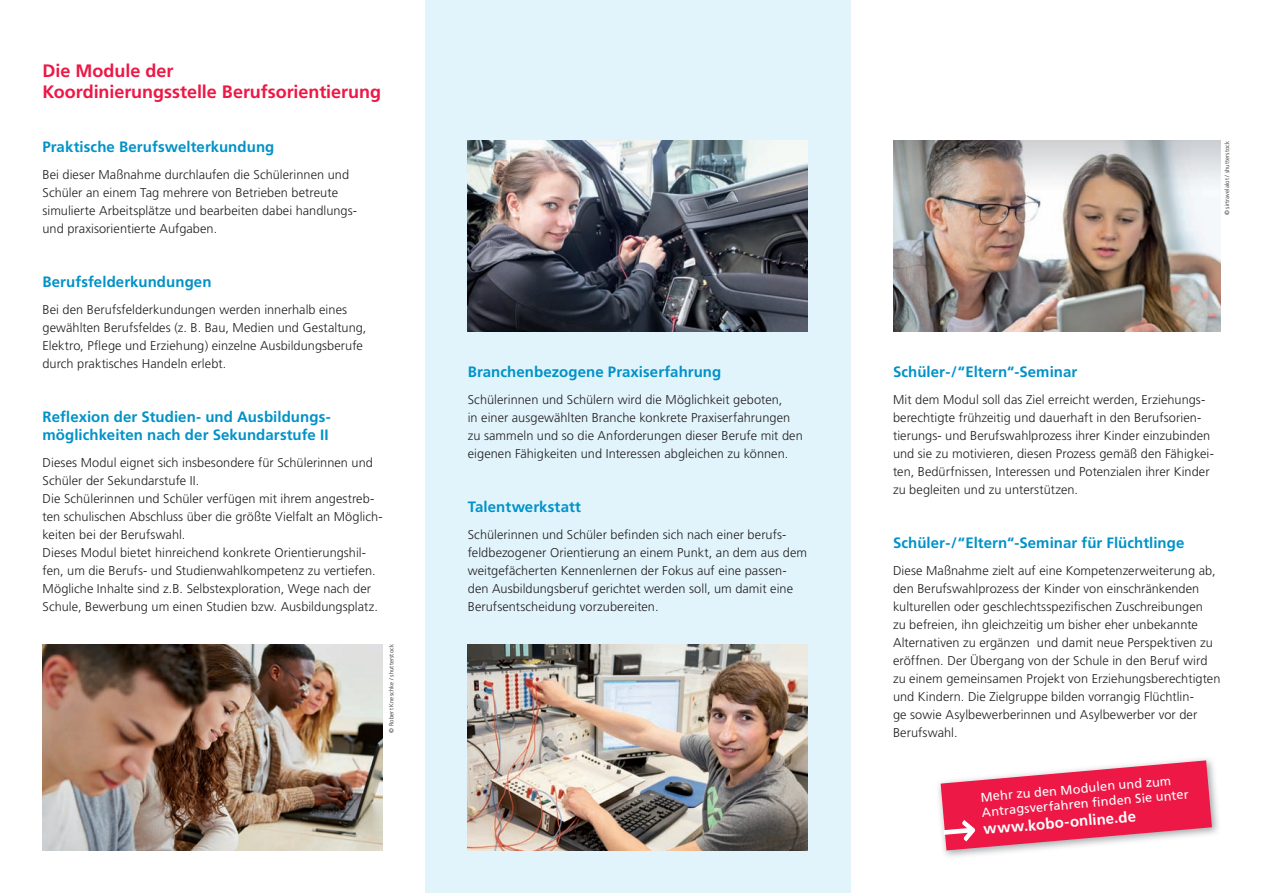
<style>
.page{position:relative;width:1263px;height:893px;background:#fff}
.page>*{position:absolute;margin:0;border:0;box-sizing:border-box;transform-origin:0 0}
.t1{font:700 18px/21px "Frutiger";color:#ed1845}
.t2{font:700 15px/18px "Frutiger";letter-spacing:.005em;color:#0092c8}
.t3{font:700 15px "Frutiger";color:#fff}
.t4{font:300 12.75px/18px "Frutiger";letter-spacing:.005em;color:#231f20}
.t5{font:12.75px/15px "Frutiger";color:#fff}
.t6{font:300 6px "Frutiger";letter-spacing:.015em;color:#231f20}
</style>
<div class="page">
<div style="left:425px;top:0;width:425px;height:893px;background:#e1f4fc"></div>
<img style="left:43px;top:644px;width:340px;height:206px">
<img style="left:938px;top:758px;width:281px;height:99px">
<svg style="left:941px;top:760px;width:271px;height:90px"></svg>
<img style="left:468px;top:141px;width:340px;height:191px">
<img style="left:468px;top:644px;width:340px;height:206px">
<img style="left:893px;top:141px;width:327px;height:191px">
<h1 class="t1" style="left:43px;top:61px;width:340px">Die Module der<br>Koordinierungsstelle Berufsorientierung</h1>
<p class="t2" style="left:43px;top:138px;width:233px">Praktische Berufswelterkundung</p>
<p class="t4" style="left:43px;top:166px;width:316px">Bei dieser Maßnahme durchlaufen die Schülerinnen und Schüler an einem Tag mehrere von Betrieben betreute simulierte Arbeitsplätze und bearbeiten dabei handlungs&shy;und praxisorientierte Aufgaben.</p>
<p class="t2" style="left:43px;top:273px;width:171px">Berufsfelderkundungen</p>
<p class="t4" style="left:43px;top:301px;width:325px">Bei den Berufsfelderkundungen werden innerhalb eines gewählten Berufsfeldes (z. B. Bau, Medien und Gestaltung, Elektro, Pflege und Erziehung) einzelne Ausbildungsberufe durch praktisches Handeln erlebt.</p>
<p class="t2" style="left:43px;top:408px;width:290px">Reflexion der Studien- und Ausbildungs&shy;möglichkeiten nach der Sekundarstufe II</p>
<p class="t4" style="left:43px;top:454px;width:342px">Dieses Modul eignet sich insbesondere für Schülerinnen und Schüler der Sekundarstufe II.<br>Die Schülerinnen und Schüler verfügen mit ihrem angestreb&shy;ten schulischen Abschluss über die größte Vielfalt an Möglich&shy;keiten bei der Berufswahl.<br>Dieses Modul bietet hinreichend konkrete Orientierungshil&shy;fen, um die Berufs- und Studienwahlkompetenz zu vertiefen.<br>Mögliche Inhalte sind z.B. Selbstexploration, Wege nach der Schule, Bewerbung um einen Studien bzw. Ausbildungsplatz.</p>
<p class="t6" style="left:388px;top:733px;width:90px;rotate:-90deg">© Robert Kneschke / shutterstock</p>
<p class="t2" style="left:468px;top:363px;width:255px">Branchenbezogene Praxiserfahrung</p>
<p class="t4" style="left:468px;top:391px;width:336px">Schülerinnen und Schülern wird die Möglichkeit geboten,<br>in einer ausgewählten Branche konkrete Praxiserfahrungen zu sammeln und so die Anforderungen dieser Berufe mit den eigenen Fähigkeiten und Interessen abgleichen zu können.</p>
<p class="t2" style="left:468px;top:498px;width:115px">Talentwerkstatt</p>
<p class="t4" style="left:468px;top:526px;width:341px">Schülerinnen und Schüler befinden sich nach einer berufs&shy;feldbezogener Orientierung an einem Punkt, an dem aus dem weitgefächerten Kennenlernen der Fokus auf eine passen&shy;den Ausbildungsberuf gerichtet werden soll, um damit eine Berufsentscheidung vorzubereiten.</p>
<p class="t6" style="left:1223px;top:215px;width:76px;rotate:-90deg">© sirtravelalot / shutterstock</p>
<p class="t2" style="left:893px;top:363px;width:186px">Schüler-/“Eltern“-Seminar</p>
<p class="t4" style="left:893px;top:391px;width:322px">Mit dem Modul soll das Ziel erreicht werden, Erziehungs&shy;berechtigte frühzeitig und dauerhaft in den Berufsorien&shy;tierungs- und Berufswahlprozess ihrer Kinder einzubinden und sie zu motivieren, diesen Prozess gemäß den Fähigkei&shy;ten, Bedürfnissen, Interessen und Potenzialen ihrer Kinder zu begleiten und zu unterstützen.</p>
<p class="t2" style="left:893px;top:534px;width:293px">Schüler-/“Eltern“-Seminar für Flüchtlinge</p>
<p class="t4" style="left:893px;top:562px;width:329px">Diese Maßnahme zielt auf eine Kompetenzerweiterung ab, den Berufswahlprozess der Kinder von einschränkenden kulturellen oder geschlechtsspezifischen Zuschreibungen<br>zu befreien, ihn gleichzeitig um bisher eher unbekannte Alternativen zu ergänzen und damit neue Perspektiven zu eröffnen. Der Übergang von der Schule in den Beruf wird zu einem gemeinsamen Projekt von Erziehungsberechtigten und Kindern. Die Zielgruppe bilden vorrangig Flüchtlin-<br>ge sowie Asylbewerberinnen und Asylbewerber vor der Berufswahl.</p>
<p class="t5" style="left:980px;top:790px;width:209px;rotate:-5deg">Mehr zu den Modulen und zum<br>Antragsverfahren fi nden Sie unter</p>
<p class="t3" style="left:983px;top:820px;width:155px;rotate:-5deg">www.kobo-online.de</p>
</div>
